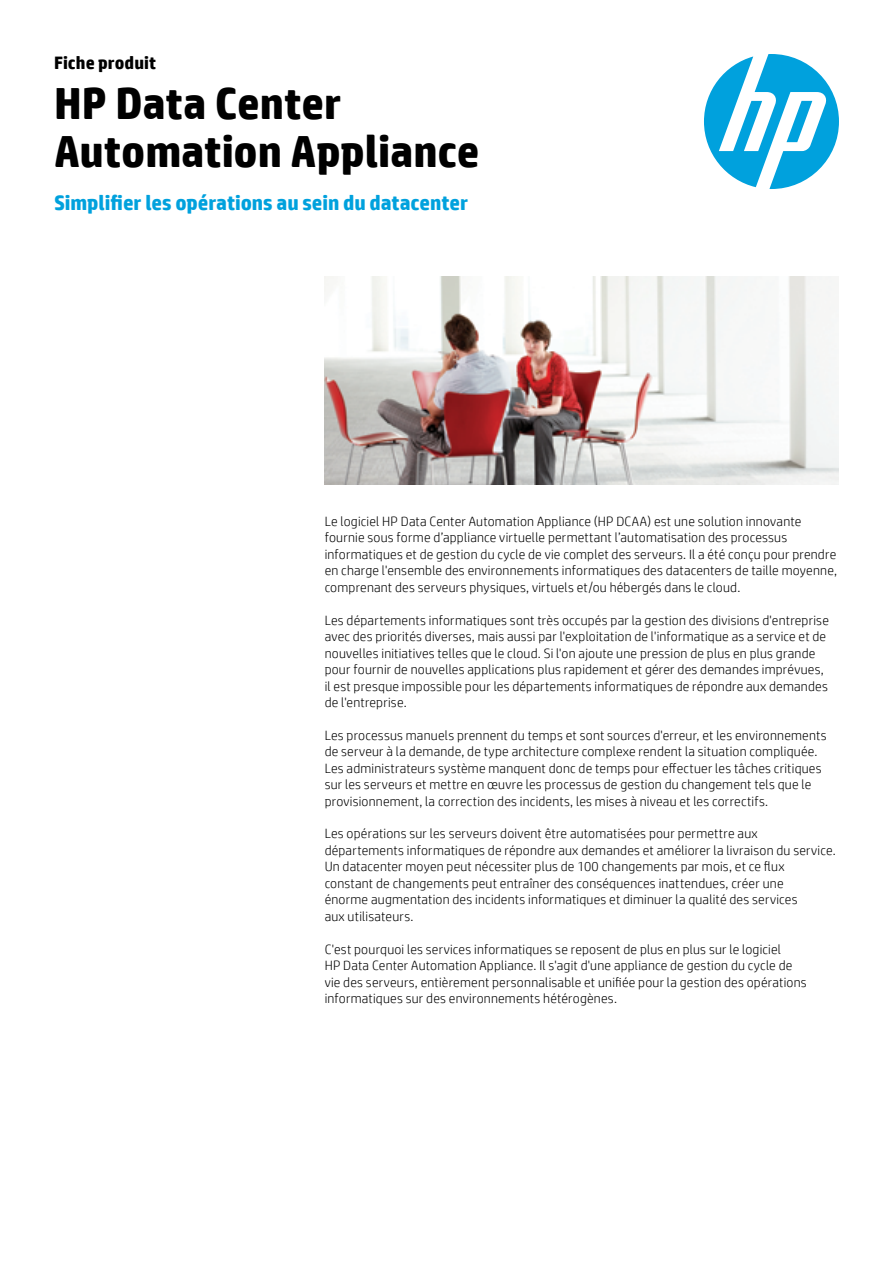
<style>
.page{position:relative;width:893px;height:1263px;background:#fff}
.page>*{position:absolute;margin:0;border:0;box-sizing:border-box;transform-origin:0 0}
.Cover_headline_30_32{font:700 45px/48px "HP Simplified";letter-spacing:-.005em;color:#000}
.Cover_subhead_14_16{font:700 21px "HP Simplified";letter-spacing:-.005em;color:#00a1dd}
.Document_type_for_12{font:700 18px "HP Simplified";letter-spacing:.005em;color:#000}
.Body{font:300 13.5px/16.5px "HP Simplified";letter-spacing:.015em;color:#000}
.Body_last{font:300 13.5px/16.5px "HP Simplified";letter-spacing:.015em;color:#000}
</style>
<div class="page">
<img style="left:325px;top:276px;width:514px;height:208px">
<svg style="left:704px;top:54px;width:135px;height:135px"></svg>
<p class="Document_type_for_12" style="left:54px;top:52px;width:104px">Fiche produit</p>
<p class="Cover_headline_30_32" style="left:54px;top:79px;width:427px">HP Data Center<br>Automation Appliance</p>
<p class="Cover_subhead_14_16" style="left:54px;top:191px;width:416px">Simplifier les opérations au sein du datacenter</p>
<p class="Body" style="left:325px;top:513px;width:514px">Le logiciel HP Data Center Automation Appliance (HP DCAA) est une solution innovante fournie sous forme d’appliance virtuelle permettant l’automatisation des processus informatiques et de gestion du cycle de vie complet des serveurs. Il a été conçu pour prendre en charge l'ensemble des environnements informatiques des datacenters de taille moyenne, comprenant des serveurs physiques, virtuels et/ou hébergés dans le cloud.</p>
<p class="Body" style="left:325px;top:611px;width:506px">Les départements informatiques sont très occupés par la gestion des divisions d'entreprise avec des priorités diverses, mais aussi par l'exploitation de l'informatique as a service et de nouvelles initiatives telles que le cloud. Si l'on ajoute une pression de plus en plus grande pour fournir de nouvelles applications plus rapidement et gérer des demandes imprévues, il est presque impossible pour les départements informatiques de répondre aux demandes de l'entreprise.</p>
<p class="Body" style="left:325px;top:727px;width:503px">Les processus manuels prennent du temps et sont sources d'erreur, et les environnements de serveur à la demande, de type architecture complexe rendent la situation compliquée.<br>Les administrateurs système manquent donc de temps pour effectuer les tâches critiques sur les serveurs et mettre en œuvre les processus de gestion du changement tels que le provisionnement, la correction des incidents, les mises à niveau et les correctifs.</p>
<p class="Body" style="left:325px;top:825px;width:512px">Les opérations sur les serveurs doivent être automatisées pour permettre aux départements informatiques de répondre aux demandes et améliorer la livraison du service.<br>Un datacenter moyen peut nécessiter plus de 100 changements par mois, et ce flux constant de changements peut entraîner des conséquences inattendues, créer une<br>énorme augmentation des incidents informatiques et diminuer la qualité des services<br>aux utilisateurs.</p>
<p class="Body_last" style="left:325px;top:940px;width:483px">C'est pourquoi les services informatiques se reposent de plus en plus sur le logiciel<br>HP Data Center Automation Appliance. Il s'agit d'une appliance de gestion du cycle de vie des serveurs, entièrement personnalisable et unifiée pour la gestion des opérations informatiques sur des environnements hétérogènes.</p>
</div>
